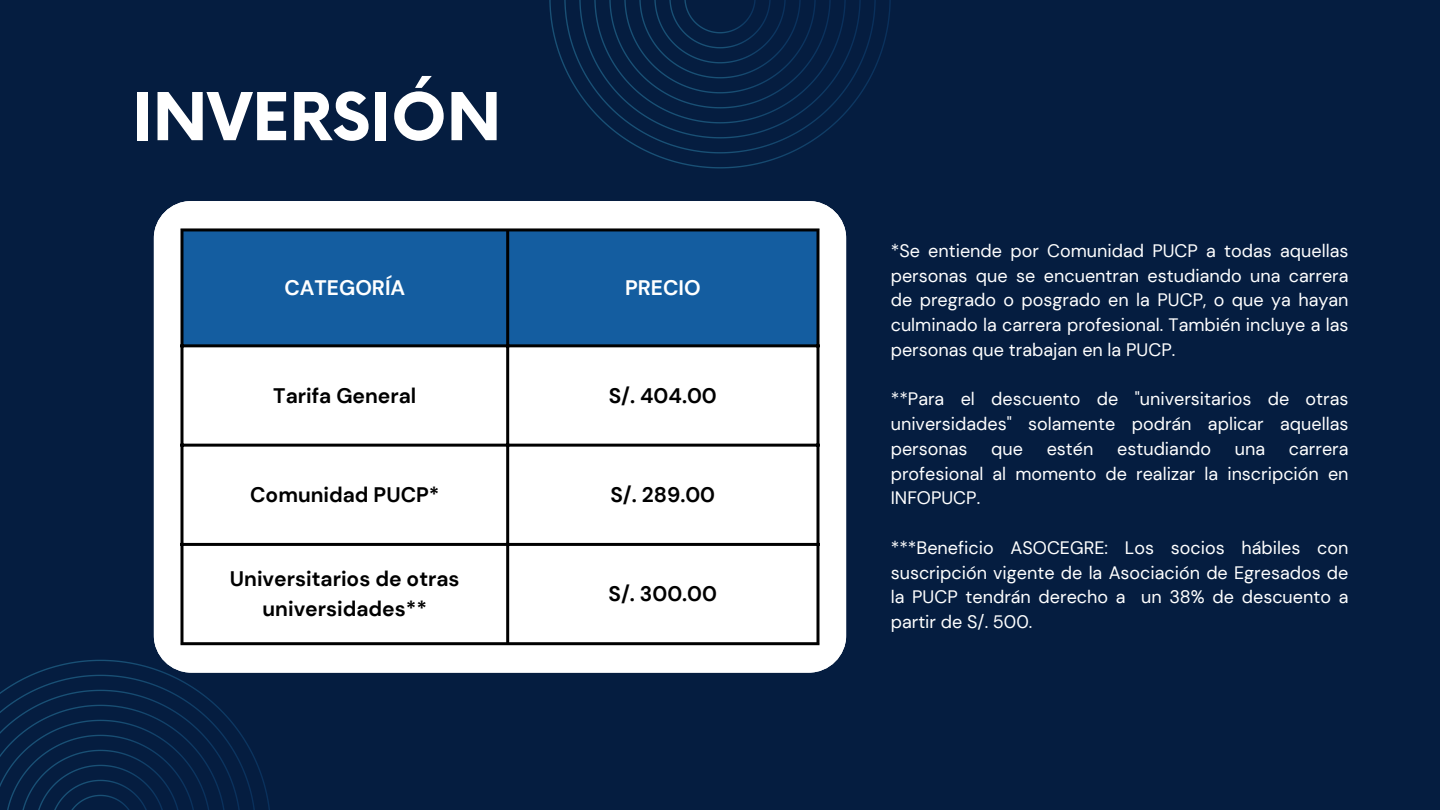
<style>
.page{position:relative;width:1440px;height:810px;background:#051d40}
.page>*{position:absolute;margin:0;border:0;box-sizing:border-box;transform-origin:0 0}
.t1{font:700 64.3px "Now";color:#fff}
.t2{font:700 21px/29.2px "DM Sans";color:#000;text-align:center}
.t3{font:700 21px "DM Sans";color:#fff}
.t4{font:18px/24.8px "DM Sans";color:#fff;text-align:justify}
</style>
<div class="page">
<svg style="left:549px;top:0;width:341px;height:168px"></svg>
<svg style="left:0;top:660px;width:270px;height:150px"></svg>
<div style="left:154px;top:201px;width:692px;height:472px;background:#fff"></div>
<div style="left:183px;top:231px;width:633px;height:113px;background:#145da0"></div>
<hr style="left:180px;top:231px;width:3px;height:411px;background:#000">
<hr style="left:506px;top:231px;width:3px;height:411px;background:#000">
<hr style="left:816px;top:231px;width:3px;height:411px;background:#000">
<hr style="left:180px;top:228px;width:639px;height:3px;background:#000">
<hr style="left:180px;top:344px;width:639px;height:3px;background:#000">
<hr style="left:180px;top:444px;width:639px;height:3px;background:#000">
<hr style="left:180px;top:543px;width:639px;height:3px;background:#000">
<hr style="left:180px;top:642px;width:639px;height:3px;background:#000">
<h1 class="t1" style="left:132px;top:82px;width:371px">INVERSIÓN</h1>
<p class="t3" style="left:284px;top:274px;width:122px">CATEGORÍA</p>
<p class="t3" style="left:625px;top:274px;width:77px">PRECIO</p>
<p class="t2" style="left:273px;top:381px;width:145px">Tarifa General</p>
<p class="t2" style="left:609px;top:381px;width:110px">S/. 404.00</p>
<p class="t2" style="left:250px;top:480px;width:191px">Comunidad PUCP*</p>
<p class="t2" style="left:610px;top:480px;width:106px">S/. 289.00</p>
<p class="t2" style="left:230px;top:565px;width:231px">Universitarios de otras universidades**</p>
<p class="t2" style="left:609px;top:580px;width:110px">S/. 300.00</p>
<p class="t4" style="left:891px;top:238px;width:459px">*Se entiende por Comunidad PUCP a todas aquellas personas que se encuentran estudiando una carrera de pregrado o posgrado en la PUCP, o que ya hayan culminado la carrera profesional. También incluye a las personas que trabajan en la PUCP.</p>
<p class="t4" style="left:891px;top:387px;width:459px">**Para el descuento de "universitarios de otras universidades" solamente podrán aplicar aquellas personas</p>
<p class="t4" style="left:991px;top:436px;width:33px">que</p>
<p class="t4" style="left:1047px;top:436px;width:48px">estén</p>
<p class="t4" style="left:1117px;top:436px;width:96px">estudiando</p>
<p class="t4" style="left:1235px;top:436px;width:32px">una</p>
<p class="t4" style="left:891px;top:436px;width:459px;text-indent:398px">carrera profesional al momento de realizar la inscripción en INFOPUCP.</p>
<p class="t4" style="left:891px;top:535px;width:459px">***Beneficio ASOCEGRE: Los socios hábiles con suscripción vigente de la Asociación de Egresados de la PUCP tendrán derecho a un 38% de descuento a partir de S/. 500.</p>
</div>
